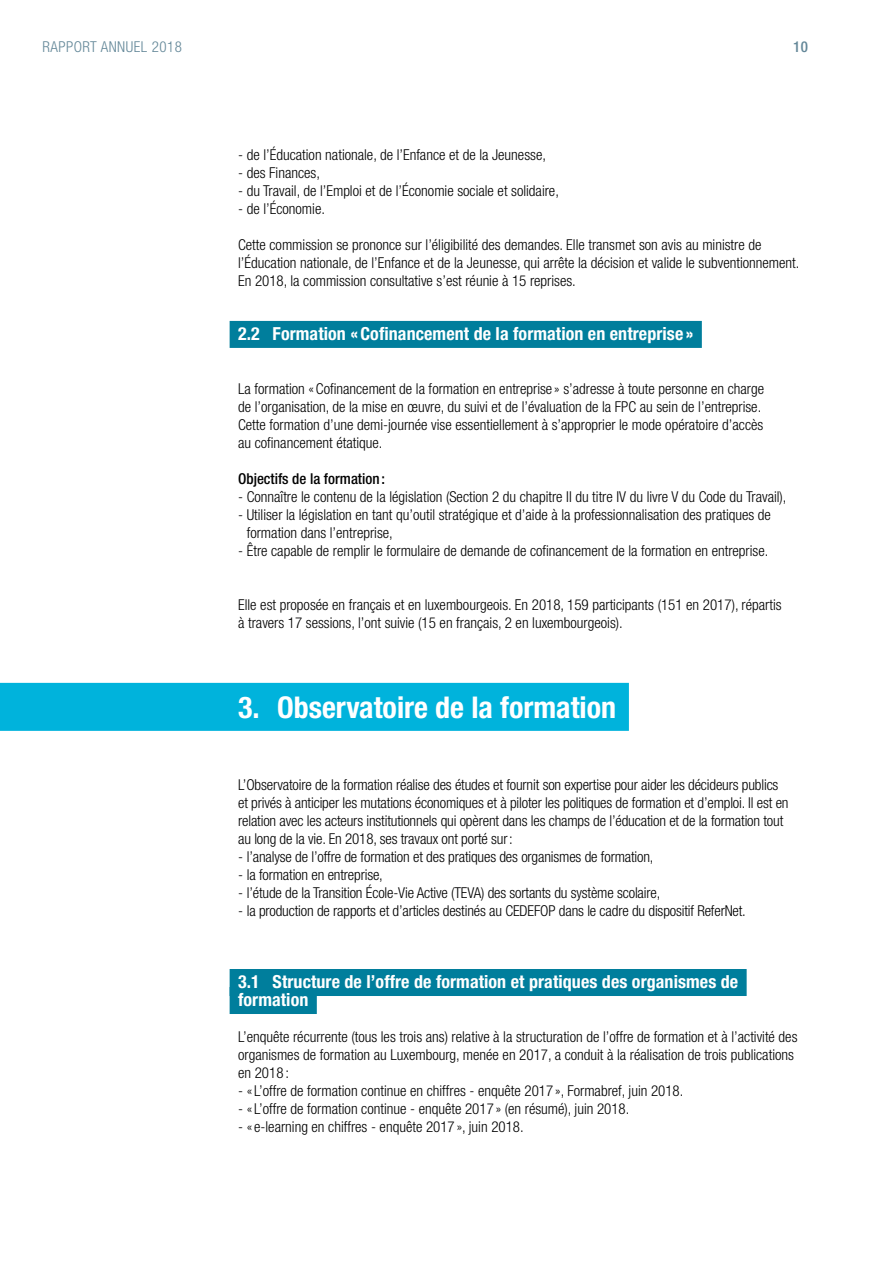
<style>
.page{position:relative;width:893px;height:1263px;background:#fff}
.page>*{position:absolute;margin:0;border:0;box-sizing:border-box;transform-origin:0 0}
.t1{font:700 condensed 30px "Helvetica Neue LT Pro";color:#fff}
.t2{font:700 condensed 18px/18px "Helvetica Neue LT Pro";letter-spacing:.005em;color:#fff}
.t3{font:300 condensed 15px/18px "Helvetica Neue LT Pro";color:#000}
.t4{font:500 condensed 15px "Helvetica Neue LT Pro";color:#000}
.t5{font:300 condensed 15px "Helvetica Neue LT Pro";letter-spacing:.03em;color:#638798}
.t6{font:500 condensed 15px "Helvetica Neue LT Pro";color:#638798}
</style>
<div class="page">
<div style="left:230px;top:321px;width:472px;height:27px;background:#007e9c"></div>
<div style="left:0;top:683px;width:629px;height:48px;background:#00b3dc"></div>
<div style="left:230px;top:969px;width:517px;height:27px;background:#007e9c"></div>
<div style="left:230px;top:987px;width:87px;height:27px;background:#007e9c"></div>
<p class="t5" style="left:43px;top:38px;width:141px">RAPPORT ANNUEL 2018</p>
<p class="t6" style="left:793px;top:38px;width:16px">10</p>
<p class="t3" style="left:238px;top:146px;width:309px">- de l’Éducation nationale, de l’Enfance et de la Jeunesse,</p>
<p class="t3" style="left:238px;top:164px;width:83px">- des Finances,</p>
<p class="t3" style="left:238px;top:182px;width:322px">- du Travail, de l’Emploi et de l’Économie sociale et solidaire,</p>
<p class="t3" style="left:238px;top:200px;width:88px">- de l’Économie.</p>
<p class="t3" style="left:238px;top:236px;width:563px">Cette commission se prononce sur l’éligibilité des demandes. Elle transmet son avis au ministre de l’Éducation nationale, de l’Enfance et de la Jeunesse, qui arrête la décision et valide le subventionnement.<br>En 2018, la commission consultative s’est réunie à 15 reprises.</p>
<p class="t2" style="left:238px;top:324px;width:457px">2.2 Formation « Cofinancement de la formation en entreprise »</p>
<p class="t3" style="left:238px;top:380px;width:527px">La formation «Cofinancement de la formation en entreprise » s’adresse à toute personne en charge de l’organisation, de la mise en œuvre, du suivi et de l’évaluation de la FPC au sein de l’entreprise.<br>Cette formation d’une demi-journée vise essentiellement à s’approprier le mode opératoire d’accès au cofinancement étatique.</p>
<p class="t4" style="left:238px;top:470px;width:148px">Objectifs de la formation :</p>
<p class="t3" style="left:238px;top:488px;width:550px">- Connaître le contenu de la législation (Section 2 du chapitre II du titre IV du livre V du Code du Travail),</p>
<p class="t3" style="left:247px;top:506px;width:526px;text-indent:-9px">- Utiliser la législation en tant qu’outil stratégique et d’aide à la professionnalisation des pratiques de formation dans l’entreprise,</p>
<p class="t3" style="left:238px;top:542px;width:532px">- Être capable de remplir le formulaire de demande de cofinancement de la formation en entreprise.</p>
<p class="t3" style="left:238px;top:596px;width:545px">Elle est proposée en français et en luxembourgeois. En 2018, 159 participants (151 en 2017), répartis à travers 17 sessions, l’ont suivie (15 en français, 2 en luxembourgeois).</p>
<h1 class="t1" style="left:238px;top:689px;width:379px">3. Observatoire de la formation</h1>
<p class="t3" style="left:238px;top:776px;width:552px">L’Observatoire de la formation réalise des études et fournit son expertise pour aider les décideurs publics et privés à anticiper les mutations économiques et à piloter les politiques de formation et d’emploi. Il est en relation avec les acteurs institutionnels qui opèrent dans les champs de l’éducation et de la formation tout au long de la vie. En 2018, ses travaux ont porté sur:</p>
<p class="t3" style="left:238px;top:848px;width:417px">- l’analyse de l’offre de formation et des pratiques des organismes de formation,</p>
<p class="t3" style="left:238px;top:866px;width:146px">- la formation en entreprise,</p>
<p class="t3" style="left:238px;top:884px;width:424px">- l’étude de la Transition École-Vie Active (TEVA) des sortants du système scolaire,</p>
<p class="t3" style="left:238px;top:902px;width:509px">- la production de rapports et d’articles destinés au CEDEFOP dans le cadre du dispositif ReferNet.</p>
<p class="t2" style="left:238px;top:972px;width:502px">3.1 Structure de l’offre de formation et pratiques des organismes de formation</p>
<p class="t3" style="left:238px;top:1028px;width:561px">L’enquête récurrente (tous les trois ans) relative à la structuration de l’offre de formation et à l’activité des organismes de formation au Luxembourg, menée en 2017, a conduit à la réalisation de trois publications en 2018 :</p>
<p class="t3" style="left:238px;top:1082px;width:447px">- « L’offre de formation continue en chiffres - enquête 2017 », Formabref, juin 2018.</p>
<p class="t3" style="left:238px;top:1100px;width:393px">- « L’offre de formation continue - enquête 2017 » (en résumé), juin 2018.</p>
<p class="t3" style="left:238px;top:1118px;width:287px">- « e-learning en chiffres - enquête 2017 », juin 2018.</p>
</div>
